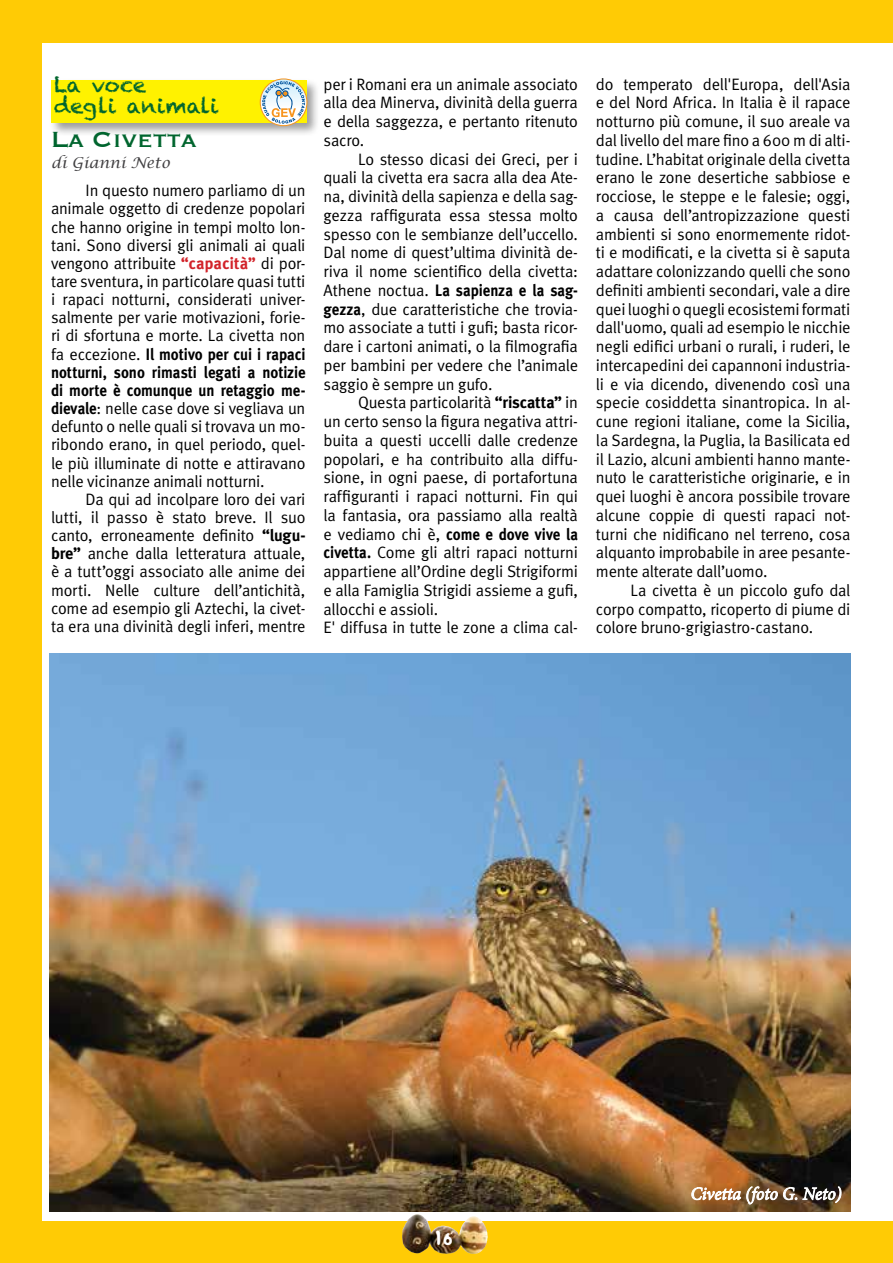
<style>
.page{position:relative;width:893px;height:1263px;background:#ffcb05}
.page>*{position:absolute;margin:0;border:0;box-sizing:border-box;transform-origin:0 0}
.t1{font:28.5px "Copperplate";letter-spacing:-.01em;color:#00652e}
.t2{font:21px/21px "Chalkduster";color:#00652e}
.t3{font:21px "Fur Extra Rounded";color:#fff}
.t4{font:16.5px/18.8px "Meta Normal";letter-spacing:-.015em;color:#000;text-align:justify}
.t5{font:16.5px/18.1px "Meta Bold LF";letter-spacing:-.005em;color:#000;text-align:justify;scale:.9 1}
.t6{font:italic 15px "Lucida Calligraphy";color:#414042}
.s1{font-family:"Meta Correspondence";font-weight:700;color:#d2232a}
.s2{font-family:"Meta Normal"}
.s3{font-family:"Meta Bold LF"}
</style>
<div class="page">
<div style="left:43px;top:43px;width:850px;height:1177px;background:#fff"></div>
<img style="left:402px;top:1214px;width:32px;height:39px">
<div style="left:49px;top:78px;width:271px;height:59px;background:#000;opacity:.4"></div>
<div style="left:51px;top:80px;width:255px;height:43px;background:#fff200"></div>
<hr style="left:260px;top:79px;width:47px;height:1px;background:#c8ebfb">
<hr style="left:260px;top:80px;width:47px;height:1px;background:#c9ebfb">
<hr style="left:260px;top:81px;width:47px;height:1px;background:#cbecfc">
<hr style="left:260px;top:82px;width:47px;height:1px;background:#cdecfc">
<hr style="left:260px;top:83px;width:47px;height:1px;background:#ceedfc">
<hr style="left:260px;top:84px;width:47px;height:1px;background:#d0eefc">
<hr style="left:260px;top:85px;width:47px;height:1px;background:#d2eefc">
<hr style="left:260px;top:86px;width:47px;height:1px;background:#d5effc">
<hr style="left:260px;top:87px;width:47px;height:1px;background:#d6effc">
<hr style="left:260px;top:88px;width:47px;height:1px;background:#d8f0fc">
<hr style="left:260px;top:89px;width:47px;height:1px;background:#daf1fd">
<hr style="left:260px;top:90px;width:47px;height:1px;background:#dcf2fd">
<hr style="left:260px;top:91px;width:47px;height:1px;background:#ddf2fd">
<hr style="left:260px;top:92px;width:47px;height:1px;background:#dff3fd">
<hr style="left:260px;top:93px;width:47px;height:1px;background:#e1f4fd">
<hr style="left:260px;top:94px;width:47px;height:1px;background:#e4f5fd">
<hr style="left:260px;top:95px;width:47px;height:1px;background:#e5f5fd">
<hr style="left:260px;top:96px;width:47px;height:1px;background:#e7f6fd">
<hr style="left:260px;top:97px;width:47px;height:1px;background:#e9f7fd">
<hr style="left:260px;top:107px;width:47px;height:1px;background:#fdfeff">
<svg style="left:260px;top:108px;width:47px;height:9px"></svg>
<svg style="left:260px;top:117px;width:47px;height:9px"></svg>
<div style="left:260px;top:79px;width:47px;height:47px;border:1px solid #f7941e;border-radius:50%"></div>
<svg style="left:262px;top:81px;width:43px;height:43px"></svg>
<img style="left:50px;top:654px;width:800px;height:558px">
<svg style="left:691px;top:1186px;width:150px;height:18px"></svg>
<p class="t2" style="left:54px;top:74px;width:166px">La voce<br>degli animali</p>
<h1 class="t1" style="left:51px;top:120px;width:147px">La Civetta</h1>
<p class="t6" style="left:51px;top:153px;width:120px">di Gianni Neto</p>
<p class="t4" style="left:51px;top:181px;width:256px;line-height:18.1px;text-indent:35px">In questo numero parliamo di un animale oggetto di credenze popolari che hanno origine in tempi molto lon&shy;tani. Sono diversi gli animali ai quali vengono attribuite <span class="s1">“capacità”</span> di por&shy;tare sventura, in particolare quasi tutti i rapaci notturni, considerati univer&shy;salmente per varie motivazioni, forie&shy;ri di sfortuna e morte. La civetta non</p>
<p class="t5" style="left:51px;top:345px;width:284px"><span class="s2">fa eccezione.</span> Il motivo per cui i rapaci notturni, sono rimasti legati a notizie di morte è comunque un retaggio me-</p>
<p class="t4" style="left:51px;top:399px;width:256px;line-height:18.1px"><span class="s3">dievale</span>: nelle case dove si vegliava un defunto o nelle quali si trovava un mo&shy;ribondo erano, in quel periodo, quel&shy;le più illuminate di notte e attiravano nelle vicinanze animali notturni.</p>
<p class="t4" style="left:51px;top:490px;width:256px;line-height:18.1px;text-indent:35px">Da qui ad incolpare loro dei vari lutti, il passo è stato breve. Il suo canto, erroneamente definito <span class="s3">“lugu&shy;bre”</span> anche dalla letteratura attuale, è a tutt’oggi associato alle anime dei morti. Nelle culture dell’antichità, come ad esempio gli Aztechi, la civet&shy;ta era una divinità degli inferi, mentre</p>
<p class="t4" style="left:323px;top:74px;width:256px">per i Romani era un animale associato alla dea Minerva, divinità della guerra e della saggezza, e pertanto ritenuto sacro.</p>
<p class="t4" style="left:323px;top:149px;width:256px;text-indent:35px">Lo stesso dicasi dei Greci, per i quali la civetta era sacra alla dea Ate&shy;na, divinità della sapienza e della sag&shy;gezza raffigurata essa stessa molto spesso con le sembianze dell’uccello.<br>Dal nome di quest’ultima divinità de&shy;riva il nome scientifico della civetta:</p>
<p class="t5" style="left:323px;top:281px;width:284px"><span class="s2">Athene noctua.</span> La sapienza e la sag-</p>
<p class="t4" style="left:323px;top:299px;width:256px"><span class="s3">gezza</span>, due caratteristiche che trovia&shy;mo associate a tutti i gufi; basta ricor&shy;dare i cartoni animati, o la filmografia per bambini per vedere che l’animale saggio è sempre un gufo.</p>
<p class="t4" style="left:323px;top:393px;width:256px;text-indent:35px">Questa particolarità <span class="s3">“riscatta”</span> in un certo senso la figura negativa attri&shy;buita a questi uccelli dalle credenze popolari, e ha contribuito alla diffu&shy;sione, in ogni paese, di portafortuna raffiguranti i rapaci notturni. Fin qui la fantasia, ora passiamo alla realtà</p>
<p class="t5" style="left:323px;top:525px;width:284px"><span class="s2">e vediamo chi è,</span> come e dove vive la</p>
<p class="t4" style="left:323px;top:543px;width:256px;text-align:left"><span class="s3">civetta.</span> Come gli altri rapaci notturni appartiene all’Ordine degli Strigiformi e alla Famiglia Strigidi assieme a gufi, allocchi e assioli.<br>E' diffusa in tutte le zone a clima cal-</p>
<p class="t4" style="left:596px;top:74px;width:256px">do temperato dell'Europa, dell'Asia e del Nord Africa. In Italia è il rapace notturno più comune, il suo areale va dal livello del mare fino a 600 m di alti&shy;tudine. L’habitat originale della civetta erano le zone desertiche sabbiose e rocciose, le steppe e le falesie; oggi, a causa dell’antropizzazione questi ambienti si sono enormemente ridot&shy;ti e modificati, e la civetta si è saputa adattare colonizzando quelli che sono definiti ambienti secondari, vale a dire quei luoghi o quegli ecosistemi formati dall'uomo, quali ad esempio le nicchie negli edifici urbani o rurali, i ruderi, le intercapedini dei capannoni industria&shy;li e via dicendo, divenendo così una specie cosiddetta sinantropica. In al&shy;cune regioni italiane, come la Sicilia, la Sardegna, la Puglia, la Basilicata ed il Lazio, alcuni ambienti hanno mante&shy;nuto le caratteristiche originarie, e in quei luoghi è ancora possibile trovare alcune coppie di questi rapaci not&shy;turni che nidificano nel terreno, cosa alquanto improbabile in aree pesante&shy;mente alterate dall’uomo.</p>
<p class="t4" style="left:596px;top:581px;width:256px;text-indent:35px">La civetta è un piccolo gufo dal corpo compatto, ricoperto di piume di colore bruno-grigiastro-castano.</p>
<p class="t3" style="left:435px;top:1227px;width:21px">16</p>
</div>
